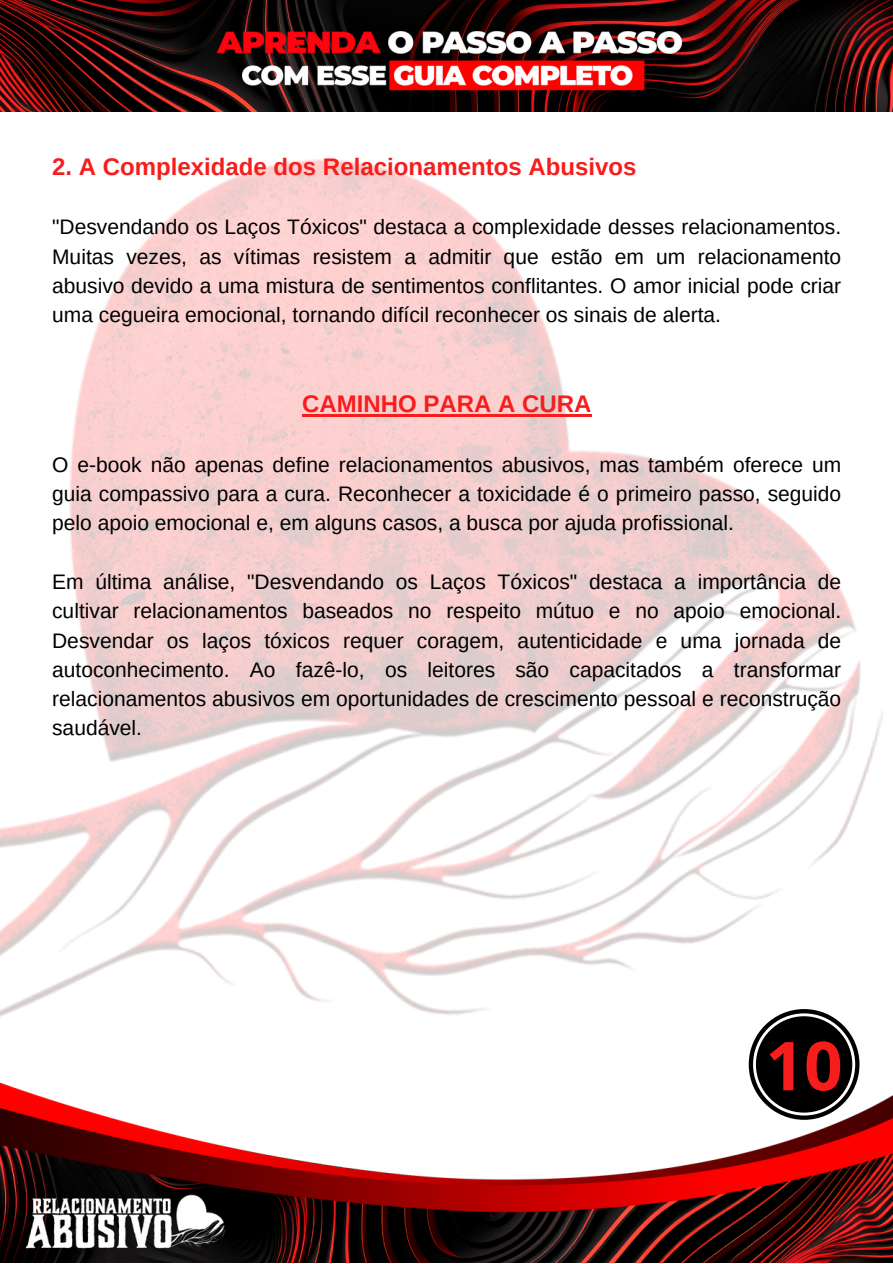
<style>
.page{position:relative;width:893px;height:1264px;background:#fff}
.page>*{position:absolute;margin:0;border:0;box-sizing:border-box;transform-origin:0 0}
.t1{font:700 67.5px "Open Sans";color:#f81d1d}
.t2{font:700 24px "Arimo";color:#f81d1d}
.t3{font:21px/29.2px "Arimo";color:#000;text-align:justify}
</style>
<div class="page">
<img style="left:0;top:0;width:892px;height:1071px">
<svg style="left:748px;top:1009px;width:111px;height:64px"></svg>
<div style="left:755px;top:1016px;width:97px;height:96px;background:#000;border-radius:50%"></div>
<hr style="left:302px;top:414px;width:289px;height:3px;background:#f81d1d">
<img style="left:0;top:1073px;width:892px;height:189px">
<p class="t2" style="left:52px;top:153px;width:585px">2. A Complexidade dos Relacionamentos Abusivos</p>
<p class="t3" style="left:52px;top:212px;width:790px">"Desvendando os Laços Tóxicos" destaca a complexidade desses relacionamentos.<br>Muitas vezes, as vítimas resistem a admitir que estão em um relacionamento abusivo devido a uma mistura de sentimentos conflitantes. O amor inicial pode criar uma cegueira emocional, tornando difícil reconhecer os sinais de alerta.</p>
<p class="t2" style="left:302px;top:390px;width:291px">CAMINHO PARA A CURA</p>
<p class="t3" style="left:52px;top:450px;width:790px">O e-book não apenas define relacionamentos abusivos, mas também oferece um guia compassivo para a cura. Reconhecer a toxicidade é o primeiro passo, seguido pelo apoio emocional e, em alguns casos, a busca por ajuda profissional.</p>
<p class="t3" style="left:52px;top:567px;width:790px">Em última análise, "Desvendando os Laços Tóxicos" destaca a importância de cultivar relacionamentos baseados no respeito mútuo e no apoio emocional.<br>Desvendar os laços tóxicos requer coragem, autenticidade e uma jornada de autoconhecimento. Ao fazê-lo, os leitores são capacitados a transformar relacionamentos abusivos em oportunidades de crescimento pessoal e reconstrução saudável.</p>
<p class="t1" style="left:765px;top:1018px;width:78px">10</p>
</div>
